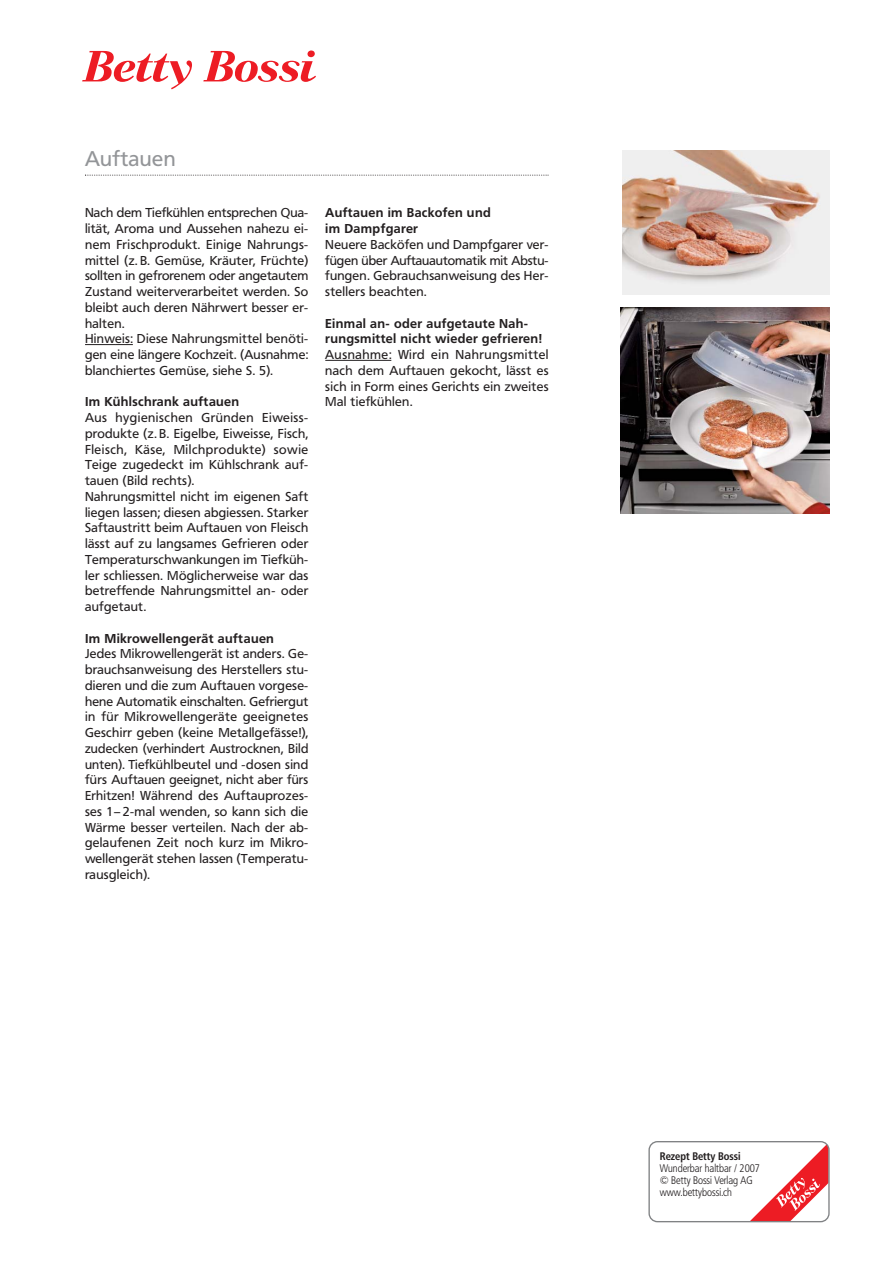
<style>
.page{position:relative;width:893px;height:1263px;background:#fff}
.page>*{position:absolute;margin:0;border:0;box-sizing:border-box;transform-origin:0 0}
.t1{font:21px "Frutiger B Bn";letter-spacing:.025em;color:#939598}
.t2{font:12.75px/15.8px "Frutiger B Bn";letter-spacing:.025em;color:#231f20;text-align:justify}
.t3{font:700 12.75px/15.8px "Frutiger B Bn";letter-spacing:.03em;color:#231f20}
.t4{font:10.8px/12px "Frutiger B Bn Con Light";color:#231f20}
.t5{font:10.8px "Frutiger B Bn Con Bold";color:#231f20}
</style>
<div class="page">
<svg style="left:82px;top:51px;width:110px;height:38px"></svg>
<svg style="left:203px;top:50px;width:113px;height:32px"></svg>
<svg style="left:648px;top:1141px;width:182px;height:81px"></svg>
<svg style="left:85px;top:175px;width:464px;height:1px"></svg>
<hr style="left:85px;top:344px;width:30px;height:1px;background:#231f20">
<svg style="left:115px;top:344px;width:18px;height:1px"></svg>
<hr style="left:335px;top:360px;width:56px;height:1px;background:#231f20">
<img style="left:621px;top:307px;width:208px;height:207px">
<img style="left:622px;top:150px;width:207px;height:145px">
<h1 class="t1" style="left:85px;top:148px;width:92px">Auftauen</h1>
<p class="t2" style="left:85px;top:206px;width:225px;text-align:left">Nach dem Tiefkühlen entsprechen Qua&shy;lität, Aroma und Aussehen nahezu ei&shy;nem Frischprodukt. Einige Nahrungs&shy;mittel (z. B. Gemüse, Kräuter, Früchte) sollten in gefrorenem oder angetautem Zustand weiterverarbeitet werden. So bleibt auch deren Nährwert besser er&shy;halten.<br>Hinweis: Diese Nahrungsmittel benöti&shy;gen eine längere Kochzeit. (Ausnahme: blanchiertes Gemüse, siehe S. 5).</p>
<p class="t3" style="left:85px;top:395px;width:156px">Im Kühlschrank auftauen</p>
<p class="t2" style="left:85px;top:410px;width:225px;text-align:left">Aus hygienischen Gründen Eiweiss&shy;produkte (z. B. Eigelbe, Eiweisse, Fisch, Fleisch, Käse, Milchprodukte) sowie Teige zugedeckt im Kühlschrank auf&shy;tauen (Bild rechts).<br>Nahrungsmittel nicht im eigenen Saft liegen lassen; diesen abgiessen. Starker Saftaustritt beim Auftauen von Fleisch lässt auf zu langsames Gefrieren oder Temperaturschwankungen im Tiefküh&shy;ler schliessen. Möglicherweise war das betreffende Nahrungsmittel an- oder aufgetaut.</p>
<p class="t3" style="left:85px;top:631px;width:190px">Im Mikrowellengerät auftauen</p>
<p class="t2" style="left:85px;top:647px;width:225px">Jedes Mikrowellengerät ist anders. Ge&shy;brauchsanweisung des Herstellers stu&shy;dieren und die zum Auftauen vorgese&shy;hene Automatik einschalten. Gefriergut in für Mikrowellengeräte geeignetes Geschirr geben (keine Metallgefässe!), zudecken (verhindert Austrocknen, Bild unten). Tiefkühlbeutel und -dosen sind fürs Auftauen geeignet, nicht aber fürs Erhitzen! Während des Auftauprozes&shy;ses 1–2-mal wenden, so kann sich die Wärme besser verteilen. Nach der ab&shy;gelaufenen Zeit noch kurz im Mikro&shy;wellengerät stehen lassen (Temperatu&shy;rausgleich).</p>
<p class="t3" style="left:325px;top:206px;width:167px">Auftauen im Backofen und im Dampfgarer</p>
<p class="t2" style="left:325px;top:237px;width:225px">Neuere Backöfen und Dampfgarer ver&shy;fügen über Auftauautomatik mit Abstu&shy;fungen. Gebrauchsanweisung des Her&shy;stellers beachten.</p>
<p class="t3" style="left:325px;top:316px;width:218px">Einmal an- oder aufgetaute Nah&shy;rungsmittel nicht wieder gefrieren!</p>
<p class="t2" style="left:325px;top:347px;width:225px">Ausnahme: Wird ein Nahrungsmittel nach dem Auftauen gekocht, lässt es sich in Form eines Gerichts ein zweites Mal tiefkühlen.</p>
<p class="t5" style="left:660px;top:1151px;width:82px">Rezept Betty Bossi</p>
<p class="t4" style="left:660px;top:1162px;width:102px">Wunderbar haltbar / 2007 © Betty Bossi Verlag AG www.bettybossi.ch</p>
</div>
